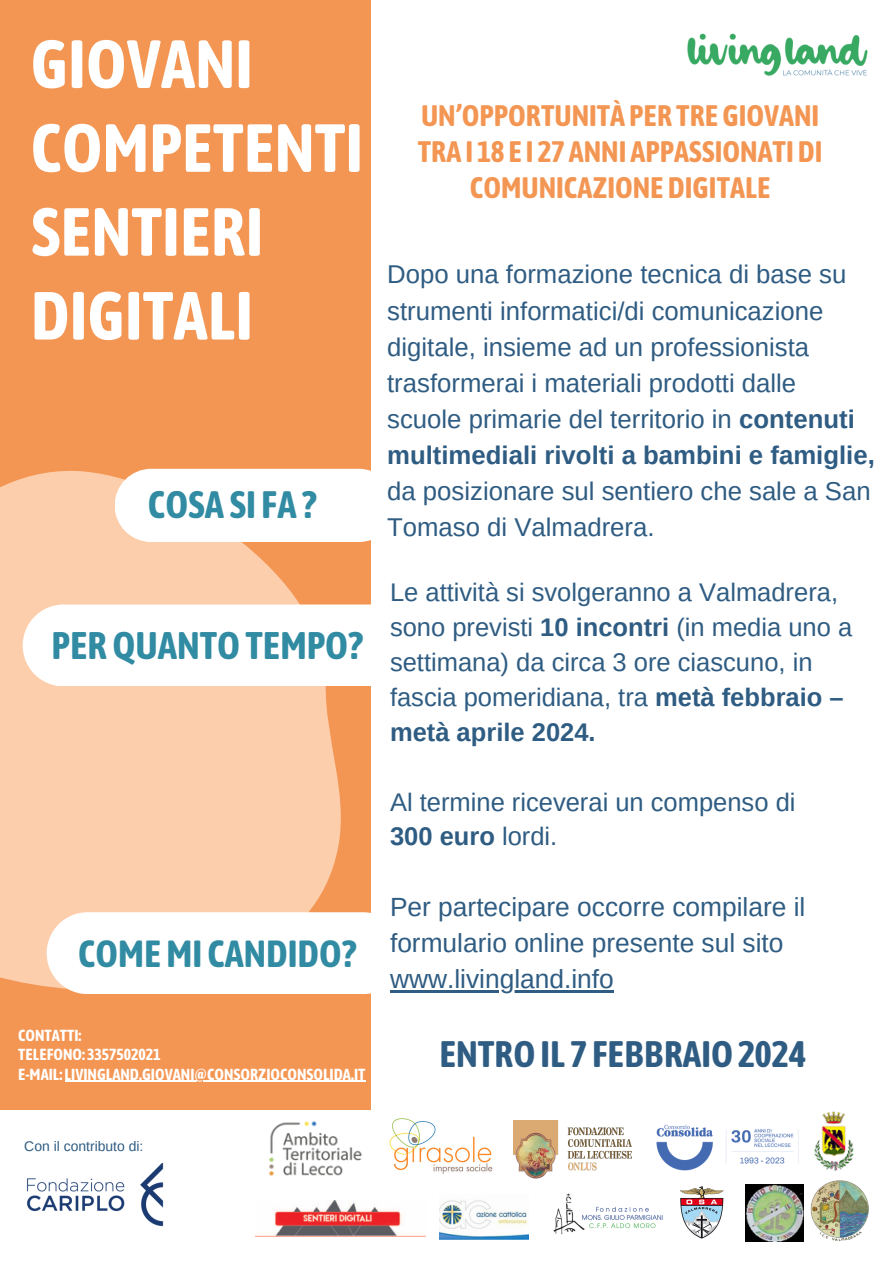
<style>
.page{position:relative;width:894px;height:1264px;background:#fff}
.page>*{position:absolute;margin:0;border:0;box-sizing:border-box;transform-origin:0 0}
.t1{font:700 67.8px/83.8px "Asap Condensed";color:#fff}
.t2{font:700 38.25px "Asap Condensed";color:#318ba2}
.t3{font:700 38.1px "Asap Condensed";color:#318ba2}
.t4{font:700 37.65px "Asap Condensed";color:#318ba2}
.t5{font:700 36.75px "Asap Condensed";color:#2f5c82}
.t6{font:700 29.55px/36px "Asap Condensed";color:#f49653;text-align:center}
.t7{font:26.25px/36px "Arimo";color:#2f5c82}
.t8{font:25.65px/36px "Arimo";color:#2f5c82}
.t9{font:25.5px/34.8px "Arimo";color:#2f5c82}
.t10{font:700 25.5px "Arimo";color:#2f5c82}
.t11{font:700 16.05px "Asap Condensed";color:#fff}
.t12{font:13.95px "Arimo";color:#2f5c82}
.s1{font-weight:700}
.s2{font-weight:400}
</style>
<div class="page">
<div style="left:0;top:0;width:370px;height:1110px;background:#f49653"></div>
<div style="left:0;top:469px;width:341px;height:518px;background:#fdceac"></div>
<img style="left:687px;top:33px;width:181px;height:43px">
<div style="left:115px;top:469px;width:280px;height:73px;background:#fff;border-radius:37px"></div>
<div style="left:23px;top:604px;width:348px;height:82px;background:#fff"></div>
<div style="left:47px;top:912px;width:357px;height:82px;background:#fff"></div>
<img style="left:389px;top:1118px;width:104px;height:56px">
<img style="left:268px;top:1121px;width:94px;height:55px">
<img style="left:27px;top:1163px;width:137px;height:64px">
<img style="left:513px;top:1120px;width:118px;height:58px">
<img style="left:656px;top:1124px;width:143px;height:47px">
<img style="left:810px;top:1180px;width:57px;height:61px">
<img style="left:553px;top:1193px;width:110px;height:42px">
<img style="left:255px;top:1200px;width:170px;height:36px">
<img style="left:439px;top:1200px;width:89px;height:38px">
<img style="left:680px;top:1186px;width:44px;height:52px">
<img style="left:814px;top:1111px;width:40px;height:59px">
<img style="left:745px;top:1184px;width:58px;height:57px">
<hr style="left:390px;top:990px;width:223px;height:2px;background:#2f5c82">
<hr style="left:65px;top:1080px;width:300px;height:2px;background:#fff">
<p class="t1" style="left:31px;top:21px;width:334px">GIOVANI<br>COMPETENTI</p>
<p class="t1" style="left:31px;top:189px;width:234px">SENTIERI</p>
<p class="t1" style="left:31px;top:273px;width:224px">DIGITALI</p>
<p class="t3" style="left:148px;top:482px;width:170px">COSA SI FA ?</p>
<p class="t2" style="left:51px;top:623px;width:313px">PERQUANTOTEMPO?</p>
<p class="t4" style="left:78px;top:931px;width:280px">COMEMI CANDIDO?</p>
<p class="t11" style="left:18px;top:1025px;width:65px">CONTATTI:</p>
<p class="t11" style="left:18px;top:1045px;width:144px">TELEFONO: 3357502021</p>
<p class="t11" style="left:18px;top:1064px;width:348px">E-MAIL: LIVINGLAND.GIOVANI@CONSORZIOCONSOLIDA.IT</p>
<p class="t6" style="left:417px;top:98px;width:406px">UN’OPPORTUNITÀ PER TREGIOVANI<br>TRA I 18 E I 27 ANNI APPASSIONATIDI<br>COMUNICAZIONEDIGITALE</p>
<p class="t8" style="left:387px;top:256px;width:489px">Dopo una formazione tecnica di base su strumenti informatici/di comunicazione digitale, insieme ad un professionista trasformerai i materiali prodotti dalle scuole primarie del territorio in <span class="s1">contenuti multimediali rivolti a bambini e famiglie, </span>da posizionare sul sentiero che sale a San Tomaso di Valmadrera.</p>
<p class="t9" style="left:390px;top:575px;width:463px">Le attività si svolgeranno a Valmadrera, sono previsti <span class="s1">10 incontri</span> (in media uno a settimana) da circa 3 ore ciascuno, in fascia pomeridiana, tra <span class="s1">metà febbraio – metà aprile 2024.</span></p>
<p class="t9" style="left:390px;top:784px;width:407px">Al termine riceverai un compenso di</p>
<p class="t10" style="left:390px;top:822px;width:169px">300 euro <span class="s2">lordi.</span></p>
<p class="t7" style="left:390px;top:888px;width:417px">Per partecipare occorre compilare il formulario online presente sul sito www.livingland.info</p>
<p class="t5" style="left:439px;top:1032px;width:367px">ENTROIL 7 FEBBRAIO2024</p>
<p class="t12" style="left:24px;top:1138px;width:120px">Con il contributo di:</p>
</div>
